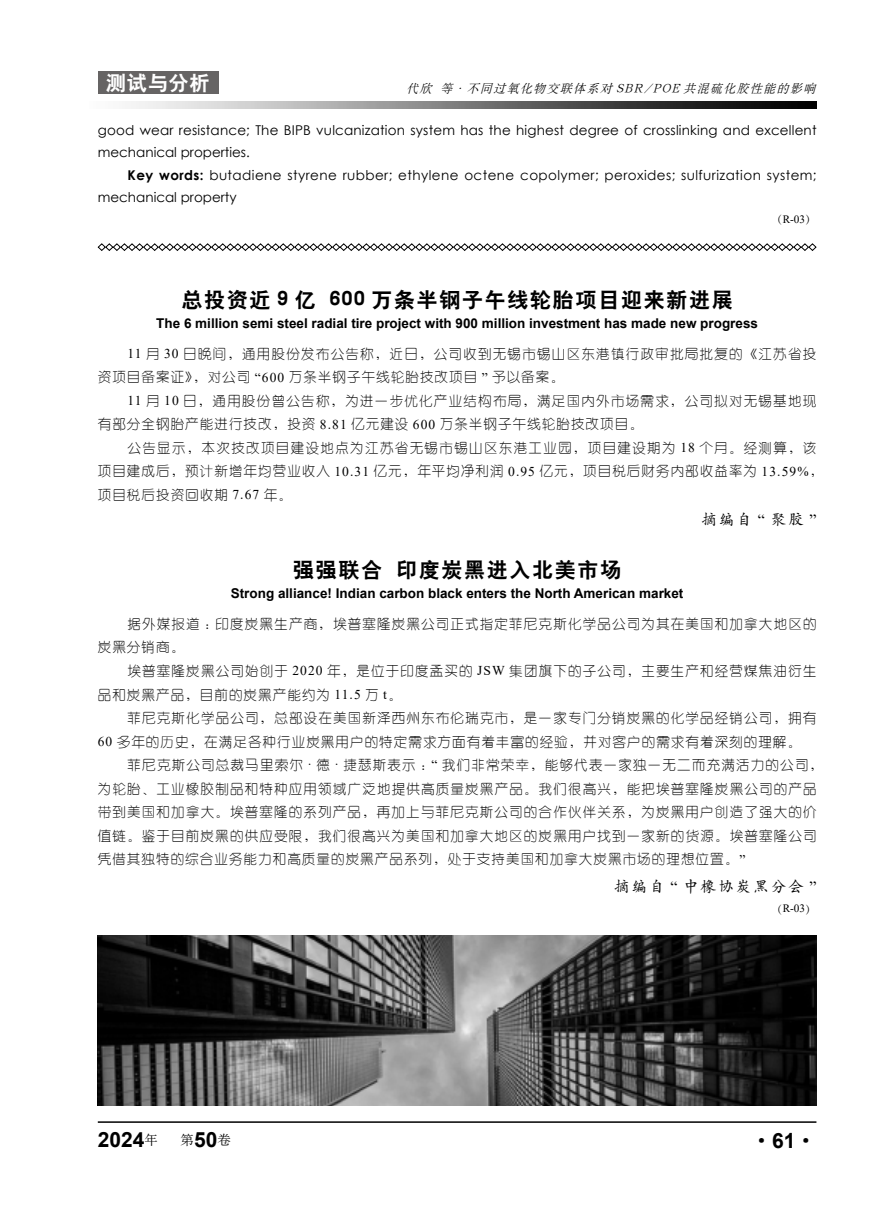
<style>
.page{position:relative;width:893px;height:1212px;background:#fff}
.page>*{position:absolute;margin:0;border:0;box-sizing:border-box;transform-origin:0 0}
.t1{font:21px "H Yb 2 gj";letter-spacing:.08em;color:#000}
.t2{font:700 21px "Arial";color:#000}
.t3{font:21px "Sim Sun";color:#000}
.t4{font:20.25px "H Yb 2 gj";letter-spacing:.03em;color:#fff}
.t5{font:15.75px "H Yc 1 gj";letter-spacing:.11em;color:#000}
.t6{font:13.5px/23.5px "Hye 1 gj";letter-spacing:.09em;color:#000}
.t7{font:13.5px/22.5px "Century Gothic";letter-spacing:.015em;color:#000}
.t8{font:700 13.5px "Arial";color:#000}
.t9{font:13.5px "H Ya 6 gj";color:#000}
.t10{font:italic 12px "H Ya 6 gj";color:#000}
.t11{font:11.25px "Times New Roman";color:#000}
.s1{font-weight:700}
.s2{font-family:"Adobe Song Std";font-weight:300}
.s3{font-family:"Times New Roman"}
.s4{font-family:"Arial";font-weight:700;font-size:21px}
.s5{font-family:"Arial";font-weight:700}
</style>
<div class="page">
<hr style="left:98px;top:1121px;width:718px;height:2px;background:#000">
<img style="left:131px;top:102px;width:685px;height:6px">
<div style="left:98px;top:72px;width:120px;height:22px;background:#666464"></div>
<svg style="left:97px;top:243px;width:720px;height:8px"></svg>
<img style="left:98px;top:935px;width:718px;height:171px">
<h2 class="t4" style="left:106px;top:73px;width:105px">测试与分析</h2>
<p class="t10" style="left:406px;top:83px;width:414px">代欣 等·不同过氧化物交联体系对 SBR/POE 共混硫化胶性能的影响</p>
<p class="t7" style="left:98px;top:119px;width:720px">good wear resistance; The BIPB vulcanization system has the highest degree of crosslinking and excellent mechanical properties.</p>
<p class="t7" style="left:98px;top:164px;width:720px;text-indent:30px"><span class="s1">Key words:</span> butadiene styrene rubber; ethylene octene copolymer; peroxides; sulfurization system; mechanical property</p>
<p class="t11" style="left:771px;top:211px;width:46px"><span class="s2">（</span>R-03<span class="s2">）</span></p>
<h1 class="t1" style="left:181px;top:289px;width:553px">总投资近 9 亿 600 万条半钢子午线轮胎项目迎来新进展</h1>
<p class="t8" style="left:156px;top:313px;width:603px">The 6 million semi steel radial tire project with 900 million investment has made new progress</p>
<p class="t6" style="left:98px;top:342px;width:720px;text-indent:30px"><span class="s3">11</span> 月 <span class="s3">30</span> 日晚间，通用股份发布公告称，近日，公司收到无锡市锡山区东港镇行政审批局批复的《江苏省投资项目备案证》，对公司 <span class="s3">“600</span> 万条半钢子午线轮胎技改项目 <span class="s3">”</span> 予以备案。</p>
<p class="t6" style="left:98px;top:389px;width:720px;text-indent:30px"><span class="s3">11</span> 月 <span class="s3">10</span> 日，通用股份曾公告称，为进一步优化产业结构布局，满足国内外市场需求，公司拟对无锡基地现有部分全钢胎产能进行技改，投资 <span class="s3">8.81</span> 亿元建设 <span class="s3">600</span> 万条半钢子午线轮胎技改项目。</p>
<p class="t6" style="left:98px;top:436px;width:727px;text-indent:30px">公告显示，本次技改项目建设地点为江苏省无锡市锡山区东港工业园，项目建设期为 <span class="s3">18</span> 个月。经测算，该项目建成后，预计新增年均营业收入 <span class="s3">10.31</span> 亿元，年平均净利润 <span class="s3">0.95</span> 亿元，项目税后财务内部收益率为 <span class="s3">13.59%</span>，项目税后投资回收期 <span class="s3">7.67</span> 年。</p>
<p class="t5" style="left:701px;top:512px;width:116px">摘编自 <span class="s3">“</span> 聚胶 <span class="s3">”</span></p>
<h1 class="t1" style="left:293px;top:559px;width:330px">强强联合 印度炭黑进入北美市场</h1>
<p class="t8" style="left:231px;top:583px;width:454px">Strong alliance! Indian carbon black enters the North American market</p>
<p class="t6" style="left:98px;top:612px;width:720px;text-indent:30px">据外媒报道：印度炭黑生产商，埃普塞隆炭黑公司正式指定菲尼克斯化学品公司为其在美国和加拿大地区的炭黑分销商。</p>
<p class="t6" style="left:98px;top:659px;width:720px;text-indent:30px">埃普塞隆炭黑公司始创于 <span class="s3">2020</span> 年，是位于印度孟买的 <span class="s3">JSW</span> 集团旗下的子公司，主要生产和经营煤焦油衍生品和炭黑产品，目前的炭黑产能约为 <span class="s3">11.5</span> 万 <span class="s3">t</span>。</p>
<p class="t6" style="left:98px;top:706px;width:720px;text-indent:30px">菲尼克斯化学品公司，总部设在美国新泽西州东布伦瑞克市，是一家专门分销炭黑的化学品经销公司，拥有<br><span class="s3">60</span> 多年的历史，在满足各种行业炭黑用户的特定需求方面有着丰富的经验，并对客户的需求有着深刻的理解。</p>
<p class="t6" style="left:98px;top:753px;width:727px;text-indent:30px">菲尼克斯公司总裁马里索尔 <span class="s3">·</span> 德 <span class="s3">·</span> 捷瑟斯表示：<span class="s3">“</span> 我们非常荣幸，能够代表一家独一无二而充满活力的公司，为轮胎、工业橡胶制品和特种应用领域广泛地提供高质量炭黑产品。我们很高兴，能把埃普塞隆炭黑公司的产品带到美国和加拿大。埃普塞隆的系列产品，再加上与菲尼克斯公司的合作伙伴关系，为炭黑用户创造了强大的价值链。鉴于目前炭黑的供应受限，我们很高兴为美国和加拿大地区的炭黑用户找到一家新的货源。埃普塞隆公司凭借其独特的综合业务能力和高质量的炭黑产品系列，处于支持美国和加拿大炭黑市场的理想位置。<span class="s3">”</span></p>
<p class="t5" style="left:614px;top:879px;width:204px">摘编自 <span class="s3">“</span> 中橡协炭黑分会 <span class="s3">”</span></p>
<p class="t11" style="left:771px;top:901px;width:46px"><span class="s2">（</span>R-03<span class="s2">）</span></p>
<h1 class="t2" style="left:98px;top:1125px;width:62px">2024<sup>年</sup></h1>
<p class="t9" style="left:181px;top:1133px;width:52px">第<span class="s4">50</span>卷</p>
<h1 class="t3" style="left:751px;top:1130px;width:67px">·<span class="s5">61</span>·</h1>
</div>
